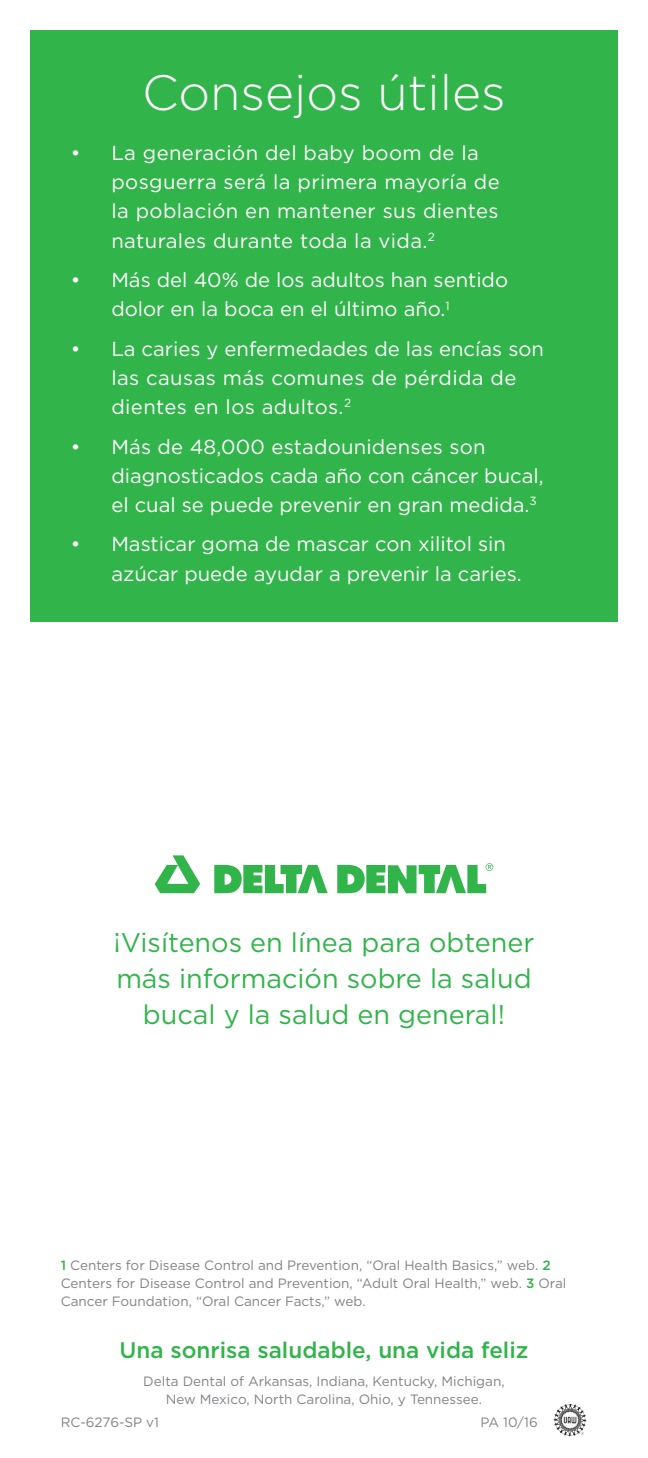
<style>
.page{position:relative;width:648px;height:1458px;background:#fff}
.page>*{position:absolute;margin:0;border:0;box-sizing:border-box;transform-origin:0 0}
.Quick_bites_headline{font:300 49.5px "Gotham";color:#fff}
.BULLETS{font:27px/36px "Gotham";color:#31b44a;text-align:center}
.BULLETS-2{font:500 22.5px "Gotham";color:#31b44a}
.t1{font:20.25px/29.2px "Gotham";color:#fff}
.t2{font:20.25px/29.2px "Gotham";letter-spacing:.02em;color:#fff}
.Citations{font:13.5px/18px "Gotham";color:#808285}
.s1{font-weight:500;color:#31b44a}
</style>
<div class="page">
<div style="left:30px;top:30px;width:588px;height:592px;background:#31b44a"></div>
<img style="left:553px;top:1404px;width:34px;height:33px">
<svg style="left:155px;top:855px;width:45px;height:38px"></svg>
<svg style="left:214px;top:865px;width:114px;height:28px"></svg>
<svg style="left:337px;top:863px;width:156px;height:30px"></svg>
<p class="Quick_bites_headline" style="left:142px;top:62px;width:365px">Consejos útiles</p>
<p class="t2" style="left:111px;top:138px;width:390px;text-indent:-40px">• La generación del baby boom de la posguerra será la primera mayoría de la población en mantener sus dientes naturales durante toda la vida.<sup>2</sup></p>
<p class="t1" style="left:111px;top:265px;width:398px;text-indent:-40px">• Más del 40% de los adultos han sentido dolor en la boca en el último año.<sup>1</sup></p>
<p class="t2" style="left:111px;top:334px;width:434px;text-indent:-40px">• La caries y enfermedades de las encías son las causas más comunes de pérdida de dientes en los adultos.<sup>2</sup></p>
<p class="t1" style="left:111px;top:431px;width:434px;text-indent:-40px">• Más de 48,000 estadounidenses son diagnosticados cada año con cáncer bucal, el cual se puede prevenir en gran medida.<sup>3</sup></p>
<p class="t1" style="left:111px;top:529px;width:412px;text-indent:-40px">• Masticar goma de mascar con xilitol sin azúcar puede ayudar a prevenir la caries.</p>
<p class="BULLETS" style="left:113px;top:924px;width:423px">¡Visítenos en línea para obtener más información sobre la salud bucal y la salud en general!</p>
<p class="Citations" style="left:61px;top:1256px;width:507px"><span class="s1">1</span> Centers for Disease Control and Prevention, “Oral Health Basics,” web. <span class="s1">2<br></span>Centers for Disease Control and Prevention, “Adult Oral Health,” web. <span class="s1">3</span> Oral<br>Cancer Foundation, “Oral Cancer Facts,” web.</p>
<p class="BULLETS-2" style="left:120px;top:1335px;width:410px">Una sonrisa saludable, una vida feliz</p>
<p class="Citations" style="left:143px;top:1372px;width:363px;text-align:center">Delta Dental of Arkansas, Indiana, Kentucky, Michigan,<br>New Mexico, North Carolina, Ohio, y Tennessee.</p>
<p class="Citations" style="left:61px;top:1413px;width:100px">RC-6276-SP v1</p>
<p class="Citations" style="left:480px;top:1413px;width:59px">PA 10/16</p>
</div>
